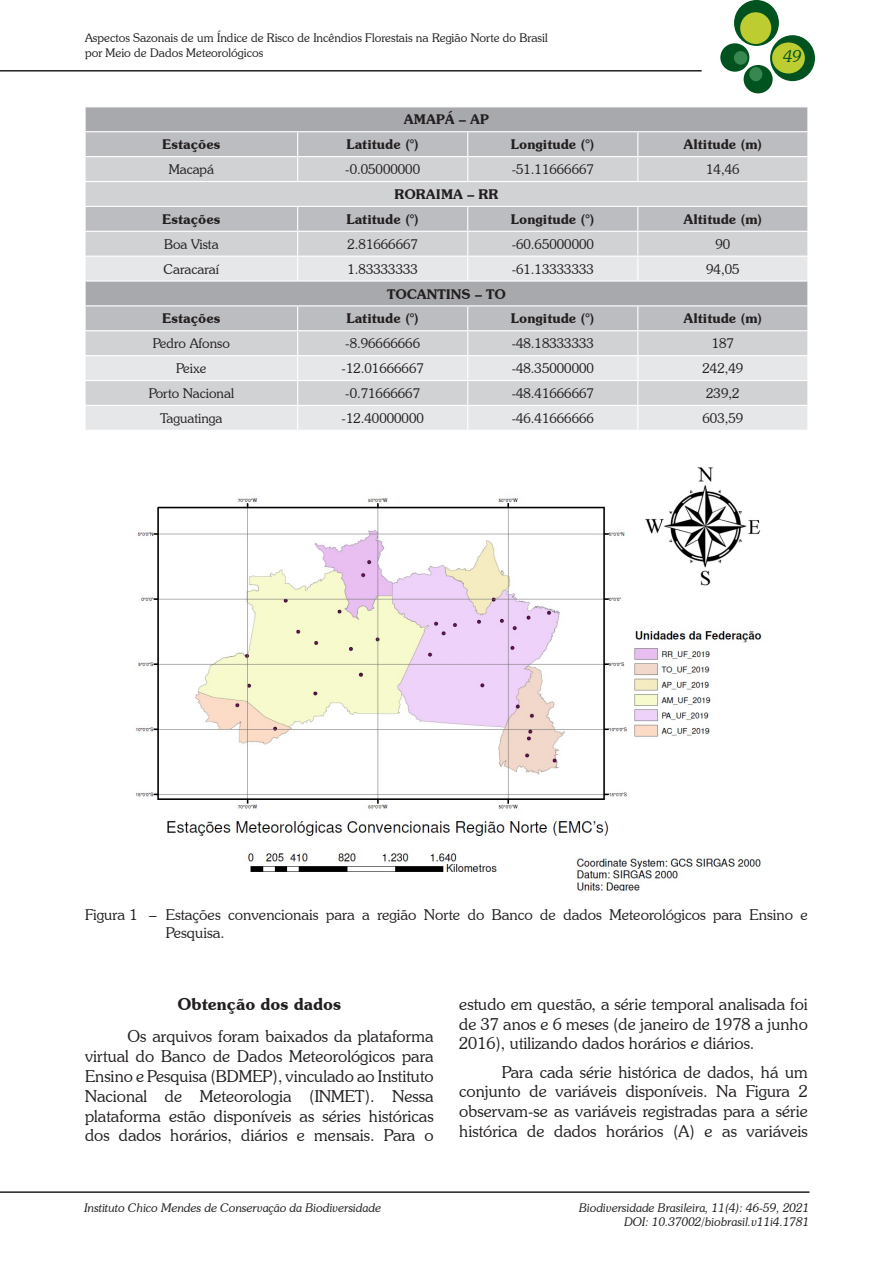
<style>
.page{position:relative;width:893px;height:1263px;background:#fff}
.page>*{position:absolute;margin:0;border:0;box-sizing:border-box;transform-origin:0 0}
.texto{font:300 16.5px/19.8px "Souvenir IT Cby BT";color:#231f20;text-align:justify}
.titulo_2{font:600 16.5px "Souvenir IT Cby BT";color:#231f20}
.t1{font:italic 300 16.5px "Souvenir IT Cby BT";color:#00531e}
.figura{font:300 15px/18px "Souvenir IT Cby BT";color:#231f20}
.texto_tabela{font:300 13.5px "Souvenir IT Cby BT";color:#231f20}
.texto_tabela-2{font:600 13.5px "Souvenir IT Cby BT";color:#231f20}
.t2{font:italic 300 12px/14.4px "Souvenir IT Cby BT";color:#231f20;text-align:right}
.t3{font:300 12px/14.4px "Souvenir IT Cby BT";color:#231f20}
</style>
<div class="page">
<div style="left:734px;top:0;width:45px;height:46px;background:#00531e;border-radius:50%"></div>
<div style="left:770px;top:35px;width:45px;height:46px;background:#00531e;border-radius:50%"></div>
<div style="left:720px;top:43px;width:29px;height:29px;background:#00531e;border-radius:50%"></div>
<div style="left:744px;top:65px;width:29px;height:28px;background:#00531e;border-radius:50%"></div>
<div style="left:740px;top:12px;width:31px;height:32px;background:#bdcd31;border-radius:50%"></div>
<div style="left:772px;top:42px;width:33px;height:31px;background:#bdcd31;border-radius:50%"></div>
<div style="left:734px;top:51px;width:13px;height:14px;background:#388750;border-radius:50%"></div>
<div style="left:749px;top:67px;width:13px;height:14px;background:#388750;border-radius:50%"></div>
<hr style="left:0;top:1191px;width:809px;height:2px;background:#231f20">
<hr style="left:0;top:70px;width:702px;height:2px;background:#231f20">
<div style="left:86px;top:107px;width:721px;height:24px;background:#a8a9ad"></div>
<div style="left:86px;top:132px;width:721px;height:24px;background:#bcbdc0"></div>
<svg style="left:86px;top:157px;width:721px;height:99px;background:#cccdcf"></svg>
<svg style="left:86px;top:257px;width:721px;height:173px;background:#d1d2d5"></svg>
<svg style="left:297px;top:132px;width:1px;height:49px"></svg>
<svg style="left:467px;top:132px;width:1px;height:49px"></svg>
<svg style="left:637px;top:132px;width:1px;height:49px"></svg>
<hr style="left:84px;top:181px;width:214px;height:1px;background:#fff">
<hr style="left:298px;top:181px;width:170px;height:1px;background:#fff">
<hr style="left:468px;top:181px;width:170px;height:1px;background:#fff">
<hr style="left:638px;top:181px;width:170px;height:1px;background:#fff">
<hr style="left:84px;top:206px;width:214px;height:1px;background:#fff">
<hr style="left:298px;top:206px;width:170px;height:1px;background:#fff">
<hr style="left:468px;top:206px;width:170px;height:1px;background:#fff">
<hr style="left:638px;top:206px;width:170px;height:1px;background:#fff">
<hr style="left:84px;top:231px;width:214px;height:1px;background:#fff">
<hr style="left:298px;top:231px;width:170px;height:1px;background:#fff">
<hr style="left:468px;top:231px;width:170px;height:1px;background:#fff">
<hr style="left:638px;top:231px;width:170px;height:1px;background:#fff">
<svg style="left:297px;top:207px;width:1px;height:73px"></svg>
<svg style="left:467px;top:207px;width:1px;height:73px"></svg>
<svg style="left:637px;top:207px;width:1px;height:73px"></svg>
<hr style="left:84px;top:280px;width:214px;height:2px;background:#fff">
<hr style="left:298px;top:280px;width:170px;height:2px;background:#fff">
<hr style="left:468px;top:280px;width:170px;height:2px;background:#fff">
<hr style="left:638px;top:280px;width:170px;height:2px;background:#fff">
<hr style="left:84px;top:305px;width:214px;height:1px;background:#fff">
<hr style="left:298px;top:305px;width:170px;height:1px;background:#fff">
<hr style="left:468px;top:305px;width:170px;height:1px;background:#fff">
<hr style="left:638px;top:305px;width:170px;height:1px;background:#fff">
<hr style="left:84px;top:330px;width:214px;height:1px;background:#fff">
<hr style="left:298px;top:330px;width:170px;height:1px;background:#fff">
<hr style="left:468px;top:330px;width:170px;height:1px;background:#fff">
<hr style="left:638px;top:330px;width:170px;height:1px;background:#fff">
<hr style="left:84px;top:355px;width:214px;height:1px;background:#fff">
<hr style="left:298px;top:355px;width:170px;height:1px;background:#fff">
<hr style="left:468px;top:355px;width:170px;height:1px;background:#fff">
<hr style="left:638px;top:355px;width:170px;height:1px;background:#fff">
<hr style="left:84px;top:380px;width:214px;height:1px;background:#fff">
<hr style="left:298px;top:380px;width:170px;height:1px;background:#fff">
<hr style="left:468px;top:380px;width:170px;height:1px;background:#fff">
<hr style="left:638px;top:380px;width:170px;height:1px;background:#fff">
<hr style="left:84px;top:405px;width:214px;height:1px;background:#fff">
<hr style="left:298px;top:405px;width:170px;height:1px;background:#fff">
<svg style="left:297px;top:306px;width:1px;height:124px"></svg>
<hr style="left:468px;top:405px;width:170px;height:1px;background:#fff">
<svg style="left:467px;top:306px;width:1px;height:124px"></svg>
<hr style="left:638px;top:405px;width:170px;height:1px;background:#fff">
<svg style="left:637px;top:306px;width:1px;height:124px"></svg>
<svg style="left:807px;top:107px;width:1px;height:298px"></svg>
<img style="left:135px;top:467px;width:627px;height:423px">
<p class="t3" style="left:85px;top:31px;width:464px">Aspectos Sazonais de um Índice de Risco de Incêndios Florestais na Região Norte do Brasil por Meio de Dados Meteorológicos</p>
<p class="texto_tabela-2" style="left:404px;top:111px;width:87px">AMAPÁ – AP</p>
<p class="texto_tabela-2" style="left:162px;top:136px;width:60px">Estações</p>
<p class="texto_tabela-2" style="left:346px;top:136px;width:74px">Latitude (°)</p>
<p class="texto_tabela-2" style="left:511px;top:136px;width:85px">Longitude (°)</p>
<p class="texto_tabela-2" style="left:683px;top:136px;width:81px">Altitude (m)</p>
<p class="texto_tabela" style="left:169px;top:161px;width:47px">Macapá</p>
<p class="texto_tabela" style="left:345px;top:161px;width:76px">-0.05000000</p>
<p class="texto_tabela" style="left:512px;top:161px;width:84px">-51.11666667</p>
<p class="texto_tabela" style="left:706px;top:161px;width:35px">14,46</p>
<p class="texto_tabela-2" style="left:394px;top:186px;width:106px">RORAIMA – RR</p>
<p class="texto_tabela-2" style="left:162px;top:211px;width:60px">Estações</p>
<p class="texto_tabela-2" style="left:346px;top:211px;width:74px">Latitude (°)</p>
<p class="texto_tabela-2" style="left:511px;top:211px;width:85px">Longitude (°)</p>
<p class="texto_tabela-2" style="left:683px;top:211px;width:81px">Altitude (m)</p>
<p class="texto_tabela" style="left:164px;top:236px;width:56px">Boa Vista</p>
<p class="texto_tabela" style="left:347px;top:236px;width:72px">2.81666667</p>
<p class="texto_tabela" style="left:512px;top:236px;width:84px">-60.65000000</p>
<p class="texto_tabela" style="left:715px;top:236px;width:16px">90</p>
<p class="texto_tabela" style="left:164px;top:261px;width:57px">Caracaraí</p>
<p class="texto_tabela" style="left:347px;top:261px;width:72px">1.83333333</p>
<p class="texto_tabela" style="left:512px;top:261px;width:84px">-61.13333333</p>
<p class="texto_tabela" style="left:706px;top:261px;width:35px">94,05</p>
<p class="texto_tabela-2" style="left:387px;top:285px;width:120px">TOCANTINS – TO</p>
<p class="texto_tabela-2" style="left:162px;top:310px;width:60px">Estações</p>
<p class="texto_tabela-2" style="left:346px;top:310px;width:74px">Latitude (°)</p>
<p class="texto_tabela-2" style="left:511px;top:310px;width:85px">Longitude (°)</p>
<p class="texto_tabela-2" style="left:683px;top:310px;width:81px">Altitude (m)</p>
<p class="texto_tabela" style="left:153px;top:335px;width:79px">Pedro Afonso</p>
<p class="texto_tabela" style="left:345px;top:335px;width:76px">-8.96666666</p>
<p class="texto_tabela" style="left:512px;top:335px;width:84px">-48.18333333</p>
<p class="texto_tabela" style="left:712px;top:335px;width:24px">187</p>
<p class="texto_tabela" style="left:176px;top:360px;width:32px">Peixe</p>
<p class="texto_tabela" style="left:342px;top:360px;width:84px">-12.01666667</p>
<p class="texto_tabela" style="left:512px;top:360px;width:84px">-48.35000000</p>
<p class="texto_tabela" style="left:702px;top:360px;width:42px">242,49</p>
<p class="texto_tabela" style="left:149px;top:385px;width:87px">Porto Nacional</p>
<p class="texto_tabela" style="left:345px;top:385px;width:76px">-0.71666667</p>
<p class="texto_tabela" style="left:512px;top:385px;width:84px">-48.41666667</p>
<p class="texto_tabela" style="left:706px;top:385px;width:35px">239,2</p>
<p class="texto_tabela" style="left:160px;top:410px;width:64px">Taguatinga</p>
<p class="texto_tabela" style="left:342px;top:410px;width:84px">-12.40000000</p>
<p class="texto_tabela" style="left:512px;top:410px;width:84px">-46.41666666</p>
<p class="texto_tabela" style="left:702px;top:410px;width:42px">603,59</p>
<p class="t1" style="left:783px;top:46px;width:20px">49</p>
<p class="figura" style="left:166px;top:905px;width:644px;text-indent:-81px">Figura 1 – Estações convencionais para a região Norte do Banco de dados Meteorológicos para Ensino e<br>Pesquisa.</p>
<p class="titulo_2" style="left:177px;top:993px;width:165px">Obtenção dos dados</p>
<p class="texto" style="left:85px;top:1026px;width:350px;text-indent:43px">Os arquivos foram baixados da plataforma virtual do Banco de Dados Meteorológicos para Ensino e Pesquisa (BDMEP), vinculado ao Instituto Nacional de Meteorologia (INMET). Nessa plataforma estão disponíveis as séries históricas dos dados horários, diários e mensais. Para o</p>
<p class="t2" style="left:84px;top:1200px;width:298px">Instituto Chico Mendes de Conservação da Biodiversidade</p>
<p class="texto" style="left:459px;top:994px;width:350px">estudo em questão, a série temporal analisada foi de 37 anos e 6 meses (de janeiro de 1978 a junho 2016), utilizando dados horários e diários.</p>
<p class="texto" style="left:459px;top:1062px;width:350px;text-indent:43px">Para cada série histórica de dados, há um conjunto de variáveis disponíveis. Na Figura 2 observam-se as variáveis registradas para a série histórica de dados horários (A) e as variáveis</p>
<p class="t2" style="left:579px;top:1200px;width:232px">Biodiversidade Brasileira, 11(4): 46-59, 2021<br>DOI: 10.37002/biobrasil.v11i4.1781</p>
</div>
